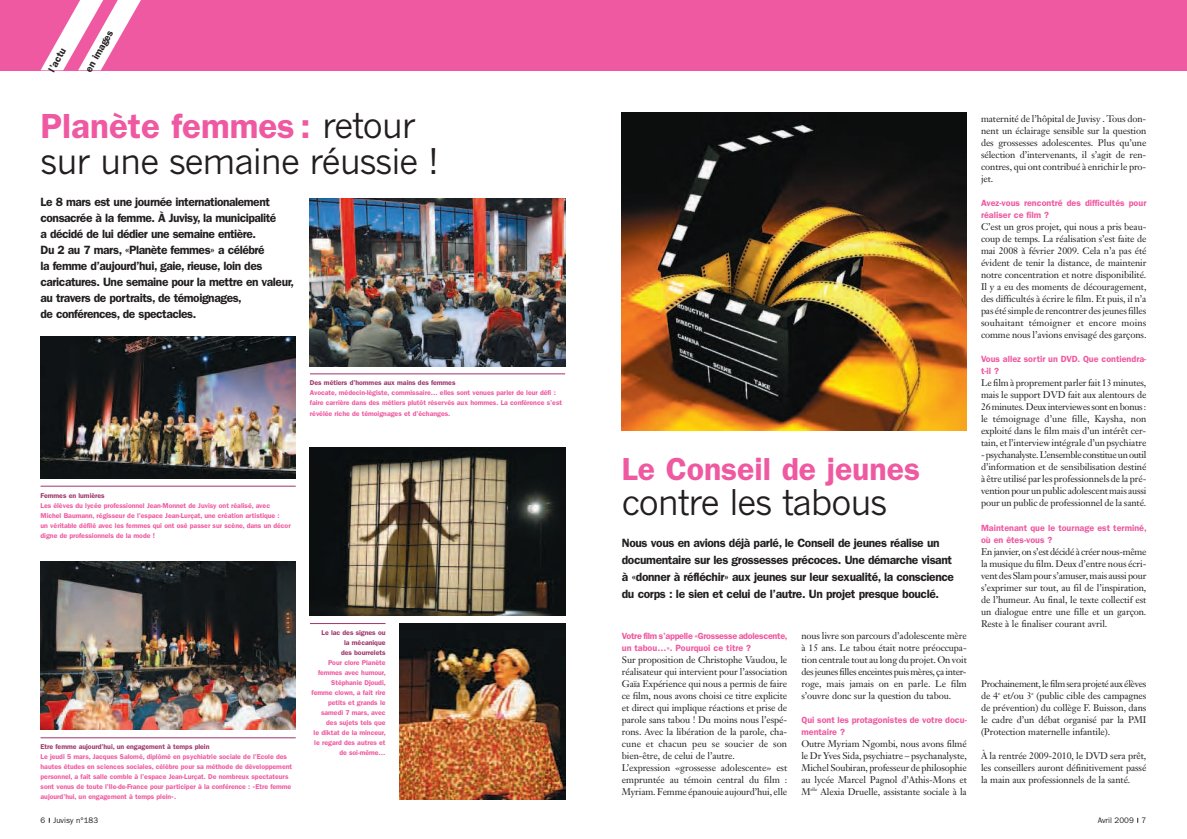
<style>
.page{position:relative;width:1187px;height:839px;background:#fff}
.page>*{position:absolute;margin:0;border:0;box-sizing:border-box;transform-origin:0 0}
.t1{font:35px "News Gothic";letter-spacing:-.03em;color:#231f20}
.t2{font:600 35px "Franklin Gothic";color:#ef59a1}
.t3{font:600 32px "Franklin Gothic";color:#ef59a1}
.t4{font:600 12px/16px "Franklin Gothic";letter-spacing:-.035em;color:#231f20}
.t5{font:600 10px "Franklin Gothic";color:#231f20}
.t6{font:9.5px/12px "Janson Text";letter-spacing:-.01em;color:#231f20;text-align:justify}
.t7{font:600 9px/12px "Franklin Gothic";color:#ef59a1}
.t8{font:600 9px/12px "Franklin Gothic";letter-spacing:-.03em;color:#ef59a1}
.t9{font:8px "Franklin Gothic";color:#231f20}
.t10{font:600 7px/10px "Franklin Gothic";letter-spacing:-.005em;color:#ef59a1}
.t11{font:600 7px/10px "Franklin Gothic";letter-spacing:-.005em;color:#9f366c;text-align:right}
.s1{font-family:"News Gothic";font-weight:400;color:#231f20}
</style>
<div class="page">
<img style="left:622px;top:112px;width:345px;height:318px">
<div style="left:0;top:0;width:1187px;height:70px;background:#ef59a1"></div>
<svg style="left:41px;top:0;width:100px;height:70px"></svg>
<img style="left:41px;top:337px;width:255px;height:141px">
<hr style="left:41px;top:485px;width:255px;height:1px;background:#9f366c">
<img style="left:310px;top:199px;width:255px;height:167px">
<hr style="left:310px;top:373px;width:255px;height:1px;background:#9f366c">
<img style="left:310px;top:447px;width:255px;height:168px">
<img style="left:400px;top:623px;width:165px;height:175px">
<hr style="left:310px;top:623px;width:75px;height:1px;background:#9f366c">
<img style="left:41px;top:561px;width:255px;height:167px">
<hr style="left:41px;top:737px;width:255px;height:1px;background:#9f366c">
<p class="t5" style="left:48px;top:69px;width:27px;rotate:-60deg">l’actu</p>
<p class="t5" style="left:85px;top:69px;width:48px;rotate:-60deg">en images</p>
<h1 class="t2" style="left:41px;top:114px;width:377px">Planète femmes : <span class="s1">retour</span></h1>
<h1 class="t1" style="left:41px;top:147px;width:400px">sur une semaine réussie !</h1>
<p class="t4" style="left:41px;top:195px;width:255px">Le 8 mars est une journée internationalement consacrée à la femme. À Juvisy, la municipalité<br>a décidé de lui dédier une semaine entière.<br>Du 2 au 7 mars, «Planète femmes» a célébré<br>la femme d’aujourd’hui, gaie, rieuse, loin des caricatures. Une semaine pour la mettre en valeur, au travers de portraits, de témoignages,<br>de conférences, de spectacles.</p>
<p class="t11" style="left:310px;top:378px;width:147px">Des métiers d’hommes aux mains des femmes</p>
<p class="t10" style="left:310px;top:388px;width:254px">Avocate, médecin-légiste, commissaire… elles sont venues parler de leur défi : faire carrière dans des métiers plutôt réservés aux hommes. La conférence s’est révélée riche de témoignages et d’échanges.</p>
<p class="t11" style="left:41px;top:490px;width:66px">Femmes en lumières</p>
<p class="t10" style="left:41px;top:500px;width:252px">Les élèves du lycée professionnel Jean-Monnet de Juvisy ont réalisé, avec Michel Baumann, régisseur de l’espace Jean-Lurçat, une création artistique :<br>un véritable défilé avec les femmes qui ont osé passer sur scène, dans un décor digne de professionnels de la mode !</p>
<p class="t11" style="left:41px;top:742px;width:170px">Etre femme aujourd’hui, un engagement à temps plein</p>
<p class="t10" style="left:41px;top:752px;width:253px">Le jeudi 5 mars, Jacques Salomé, diplômé en psychiatrie sociale de l’Ecole des hautes études en sciences sociales, célèbre pour sa méthode de développement personnel, a fait salle comble à l’espace Jean-Lurçat. De nombreux spectateurs sont venus de toute l’Ile-de-France pour participer à la conférence : «Etre femme aujourd’hui, un engagement à temps plein».</p>
<p class="t11" style="left:322px;top:628px;width:65px">Le lac des signes ou la mécanique<br>des bourrelets</p>
<p class="t10" style="left:312px;top:658px;width:76px;text-align:right">Pour clore Planète femmes avec humour,<br>Stéphanie Djoudi, femme clown, a fait rire petits et grands le samedi 7 mars, avec des sujets tels que<br>le diktat de la minceur, le regard des autres et de soi-même…</p>
<h2 class="t3" style="left:622px;top:458px;width:300px">Le Conseil de jeunes</h2>
<h1 class="t1" style="left:622px;top:489px;width:267px">contre les tabous</h1>
<p class="t4" style="left:622px;top:535px;width:334px;line-height:17px">Nous vous en avions déjà parlé, le Conseil de jeunes réalise un documentaire sur les grossesses précoces. Une démarche visant à «donner à réfléchir» aux jeunes sur leur sexualité, la conscience du corps : le sien et celui de l’autre. Un projet presque bouclé.</p>
<p class="t8" style="left:622px;top:630px;width:167px">Votre film s’appelle «Grossesse adolescente, un tabou…». Pourquoi ce titre ?</p>
<p class="t6" style="left:622px;top:654px;width:167px;text-align:left">Sur proposition de Christophe Vaudou, le réalisateur qui intervient pour l’association Gaïa Expérience qui nous a permis de faire ce film, nous avons choisi ce titre explicite et direct qui implique réactions et prise de parole sans tabou ! Du moins nous l’espé&shy;rons. Avec la libération de la parole, cha&shy;cune et chacun peu se soucier de son bien-être, de celui de l’autre.<br>L’expression «grossesse adolescente» est empruntée au témoin central du film :<br>Myriam. Femme épanouie aujourd’hui, elle</p>
<p class="t6" style="left:801px;top:630px;width:167px">nous livre son parcours d’adolescente mère à 15 ans. Le tabou était notre préoccupa&shy;tion centrale tout au long du projet. On voit des jeunes filles enceintes puis mères, ça inter&shy;roge, mais jamais on en parle. Le film s’ouvre donc sur la question du tabou.</p>
<p class="t7" style="left:801px;top:714px;width:167px">Qui sont les protagonistes de votre docu&shy;mentaire ?</p>
<p class="t6" style="left:801px;top:738px;width:167px">Outre Myriam Ngombi, nous avons filmé le Dr Yves Sida, psychiatre – psychanalyste, Michel Soubiran, professeur de philosophie au lycée Marcel Pagnol d’Athis-Mons et M<sup>elle</sup> Alexia Druelle, assistante sociale à la</p>
<p class="t6" style="left:981px;top:114px;width:167px">maternité de l’hôpital de Juvisy . Tous don&shy;nent un éclairage sensible sur la question des grossesses adolescentes. Plus qu’une sélection d’intervenants, il s’agit de ren&shy;contres, qui ont contribué à enrichir le pro&shy;jet.</p>
<p class="t7" style="left:981px;top:198px;width:167px">Avez-vous rencontré des difficultés pour réaliser ce film ?</p>
<p class="t6" style="left:981px;top:222px;width:167px">C’est un gros projet, qui nous a pris beau&shy;coup de temps. La réalisation s’est faite de mai 2008 à février 2009. Cela n’a pas été évident de tenir la distance, de maintenir notre concentration et notre disponibilité.<br>Il y a eu des moments de découragement, des difficultés à écrire le film. Et puis, il n’a pas été simple de rencontrer des jeunes filles souhaitant témoigner et encore moins comme nous l’avions envisagé des garçons.</p>
<p class="t7" style="left:981px;top:354px;width:167px">Vous allez sortir un DVD. Que contiendra&shy;t-il ?</p>
<p class="t6" style="left:981px;top:378px;width:167px">Le film à proprement parler fait 13 minutes, mais le support DVD fait aux alentours de 26 minutes. Deux interviewes sont en bonus : le témoignage d’une fille, Kaysha, non exploité dans le film mais d’un intérêt cer&shy;tain, et l’interview intégrale d’un psychiatre</p>
<p class="t6" style="left:981px;top:450px;width:167px">- psychanalyste. L’ensemble constitue un outil d’information et de sensibilisation destiné à être utilisé par les professionnels de la pré&shy;vention pour un public adolescent mais aussi pour un public de professionnel de la santé.</p>
<p class="t7" style="left:981px;top:522px;width:167px">Maintenant que le tournage est terminé, où en êtes-vous ?</p>
<p class="t6" style="left:981px;top:546px;width:167px">En janvier, on s’est décidé à créer nous-même la musique du film. Deux d’entre nous écri&shy;vent des Slam pour s’amuser, mais aussi pour s’exprimer sur tout, au fil de l’inspiration, de l’humeur. Au final, le texte collectif est un dialogue entre une fille et un garçon.<br>Reste à le finaliser courant avril.</p>
<p class="t6" style="left:981px;top:678px;width:167px">Prochainement, le film sera projeté aux élèves de 4<sup>e</sup> et/ou 3<sup>e</sup> (public cible des campagnes de prévention) du collège F. Buisson, dans le cadre d’un débat organisé par la PMI (Protection maternelle infantile).</p>
<p class="t6" style="left:981px;top:750px;width:167px">À la rentrée 2009-2010, le DVD sera prêt, les conseillers auront définitivement passé la main aux professionnels de la santé.</p>
<p class="t9" style="left:41px;top:816px;width:59px">6 Juvisy n°183</p>
<p class="t9" style="left:1097px;top:816px;width:50px">Avril 2009 7</p>
</div>
